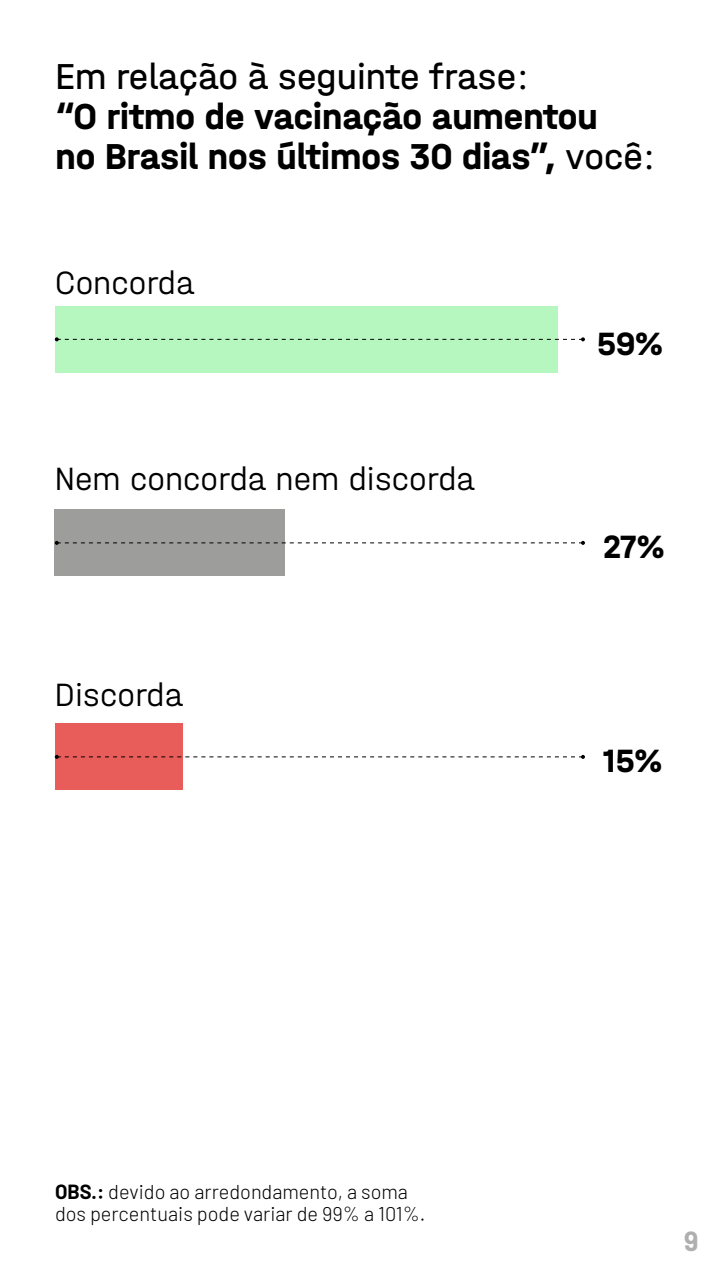
<style>
.page{position:relative;width:720px;height:1280px;background:#fff}
.page>*{position:absolute;margin:0;border:0;box-sizing:border-box;transform-origin:0 0}
.t1{font:700 38px/40px "Halvar Mittel";color:#000}
.t2{font:38px "Halvar Mittel";color:#000}
.t3{font:300 34px "Halvar Mittel";color:#000}
.t4{font:700 34px "Halvar Mittel";color:#000}
.t5{font:700 27px "Barlow";color:#afafb0}
.t6{font:300 20px/22px "Barlow";color:#000}
.s1{font-weight:400}
.s2{font-weight:700}
</style>
<div class="page">
<div style="left:55px;top:306px;width:502px;height:66px;background:#b6f6bf"></div>
<svg style="left:55px;top:337px;width:530px;height:4px"></svg>
<div style="left:55px;top:510px;width:230px;height:66px;background:#9d9d9c"></div>
<svg style="left:55px;top:541px;width:530px;height:4px"></svg>
<div style="left:55px;top:724px;width:128px;height:66px;background:#e85c5a"></div>
<svg style="left:55px;top:755px;width:530px;height:4px"></svg>
<h1 class="t2" style="left:56px;top:54px;width:475px">Em relação à seguinte frase:</h1>
<h1 class="t1" style="left:56px;top:96px;width:602px">“O ritmo de vacinação aumentou<br>no Brasil nos últimos 30 dias”, <span class="s1">você:</span></h1>
<h2 class="t3" style="left:55px;top:263px;width:141px">Concorda</h2>
<h2 class="t3" style="left:55px;top:459px;width:421px">Nem concorda nem discorda</h2>
<h2 class="t3" style="left:55px;top:675px;width:130px">Discorda</h2>
<h2 class="t4" style="left:597px;top:323px;width:67px">59%</h2>
<h2 class="t4" style="left:603px;top:526px;width:62px">27%</h2>
<h2 class="t4" style="left:603px;top:740px;width:61px">15%</h2>
<p class="t6" style="left:55px;top:1179px;width:372px"><span class="s2">OBS.:</span> devido ao arredondamento, a soma dos percentuais pode variar de 99% a 101%.</p>
<h3 class="t5" style="left:684px;top:1221px;width:16px">9</h3>
</div>
